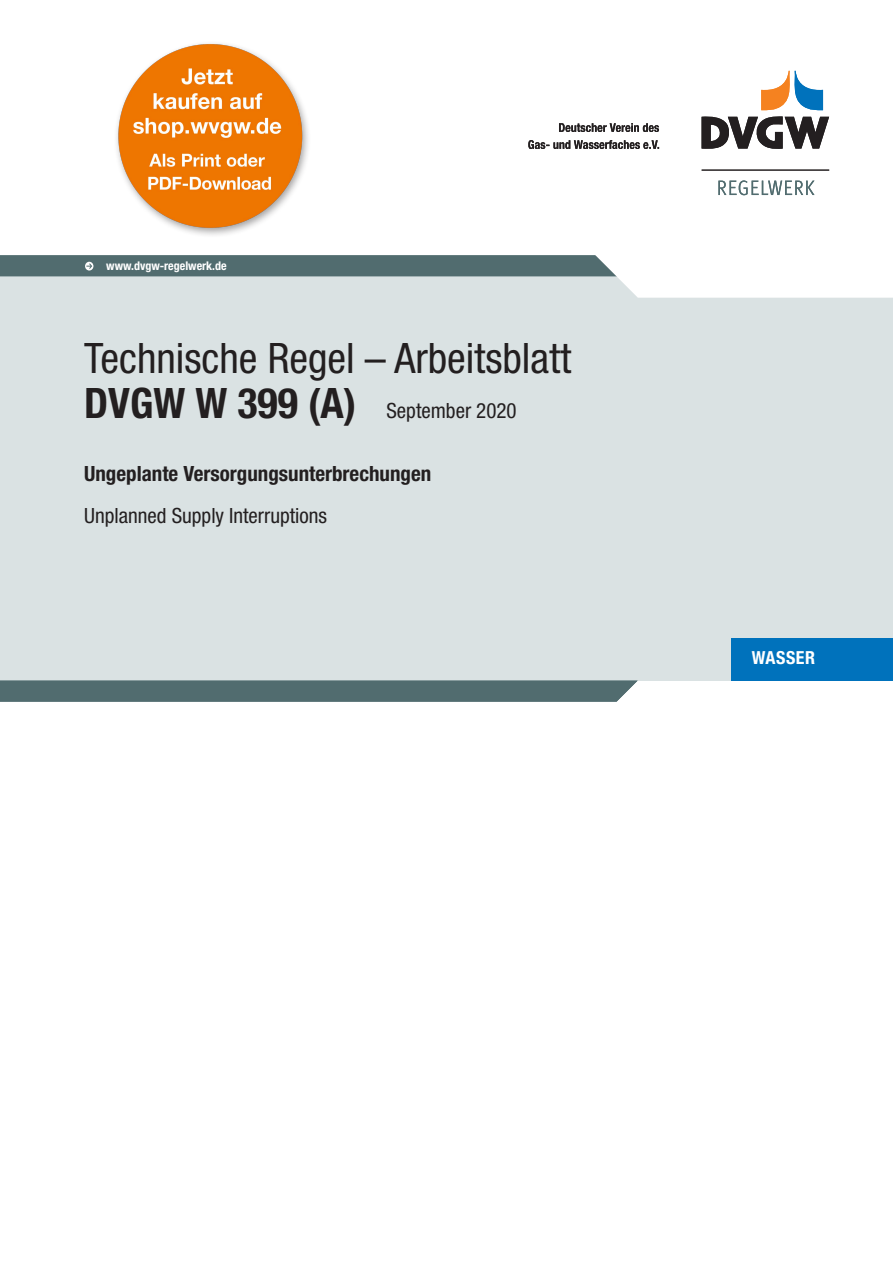
<style>
.page{position:relative;width:893px;height:1263px;background:#fff}
.page>*{position:absolute;margin:0;border:0;box-sizing:border-box;transform-origin:0 0}
.DVGW-MEDIENZUSATZ{font:condensed 42px "Helvetica Neue LT Pro";color:#231f20}
.DVGW-MEDIENZUSATZ-2{font:condensed 21px "Helvetica Neue LT Pro";color:#231f20}
.DVGW-MEDIENZUSATZ-3{font:700 condensed 21px "Helvetica Neue LT Pro";color:#231f20}
.DVGW-MEDIENZUSATZ-4{font:700 condensed 18px "Helvetica Neue LT Pro";letter-spacing:.03em;color:#fff}
.DVGW_Inhalte_fett_77{font:700 condensed 12px "Helvetica Neue LT Pro";color:#fff}
.s1{font-weight:700;font-size:42px}
</style>
<div class="page">
<div style="left:0;top:255px;width:893px;height:425px;background:#dae2e3"></div>
<svg style="left:0;top:680px;width:638px;height:22px;background:#577174"></svg>
<svg style="left:702px;top:71px;width:127px;height:78px"></svg>
<hr style="left:702px;top:170px;width:127px;height:1px;background:#231f20">
<svg style="left:528px;top:140px;width:131px;height:9px"></svg>
<svg style="left:559px;top:123px;width:100px;height:9px"></svg>
<svg style="left:718px;top:180px;width:96px;height:15px"></svg>
<svg style="left:0;top:255px;width:893px;height:43px"></svg>
<div style="left:731px;top:638px;width:162px;height:42px;background:#0072bc"></div>
<img style="left:116px;top:43px;width:192px;height:192px">
<p class="DVGW_Inhalte_fett_77" style="left:106px;top:259px;width:122px">www.dvgw-regelwerk.de</p>
<p class="DVGW-MEDIENZUSATZ" style="left:84px;top:334px;width:489px">Technische Regel – Arbeitsblatt</p>
<p class="DVGW-MEDIENZUSATZ-2" style="left:84px;top:399px;width:434px"><span class="s1">DVGW W 399 (A)</span> September 2020</p>
<p class="DVGW-MEDIENZUSATZ-3" style="left:84px;top:461px;width:349px">Ungeplante Versorgungsunterbrechungen</p>
<p class="DVGW-MEDIENZUSATZ-2" style="left:84px;top:503px;width:244px">Unplanned Supply Interruptions</p>
<p class="DVGW-MEDIENZUSATZ-4" style="left:752px;top:647px;width:65px">WASSER</p>
</div>
